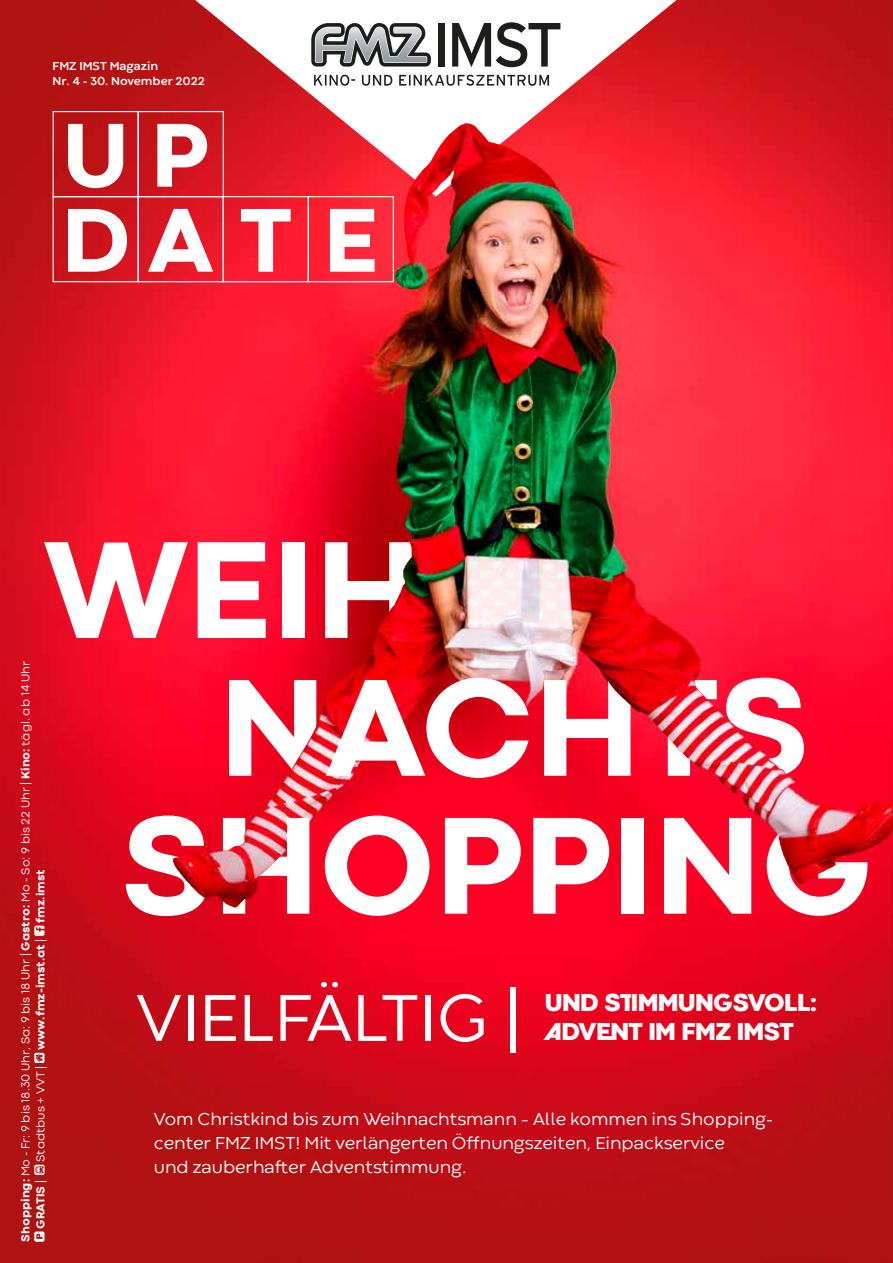
<style>
.page{position:relative;width:893px;height:1263px;background:#fff}
.page>*{position:absolute;margin:0;border:0;box-sizing:border-box;transform-origin:0 0}
.t1{font:800 144.15px "Codec Cold";letter-spacing:-.01em;color:#fff}
.t2{font:94.5px/85.1px "Codec Cold Logo";color:#fff}
.t3{font:69px "Codec Warm News";color:#fff}
.t4{font:700 25.65px/29.1px "Codec Cold Logo";color:#fff}
.t5{font:18px/24px "Codec Warm News";color:#fff}
.t6{font:12px "Codec Cold News";color:#fff}
.t7{font:700 12px/15px "Codec Warm";color:#fff}
.t8{font:800 12px "Codec Cold";color:#fff}
.s1{font-family:"Codec Cold";font-weight:800}
.s2{font-weight:400}
.s3{font-family:"Codec Cold"}
</style>
<div class="page">
<img style="left:0;top:0;width:893px;height:1263px">
<svg style="left:195px;top:0;width:481px;height:197px"></svg>
<svg style="left:314px;top:75px;width:235px;height:11px"></svg>
<svg style="left:311px;top:23px;width:120px;height:44px"></svg>
<div style="left:438px;top:23px;width:7px;height:44px;background:#1d1d1b"></div>
<svg style="left:452px;top:22px;width:108px;height:45px"></svg>
<div style="left:53px;top:111px;width:86px;height:86px;border:1px solid #fff"></div>
<div style="left:53px;top:196px;width:86px;height:86px;border:1px solid #fff"></div>
<div style="left:223px;top:196px;width:86px;height:86px;border:1px solid #fff"></div>
<div style="left:138px;top:111px;width:86px;height:86px;border:1px solid #fff"></div>
<div style="left:138px;top:196px;width:86px;height:86px;border:1px solid #fff"></div>
<div style="left:308px;top:196px;width:86px;height:86px;border:1px solid #fff"></div>
<svg style="left:34px;top:1231px;width:11px;height:11px"></svg>
<svg style="left:34px;top:1165px;width:11px;height:10px"></svg>
<svg style="left:34px;top:1053px;width:11px;height:10px"></svg>
<svg style="left:34px;top:926px;width:11px;height:10px"></svg>
<img style="left:405px;top:123px;width:61px;height:82px">
<img style="left:468px;top:356px;width:70px;height:52px">
<img style="left:283px;top:703px;width:39px;height:78px">
<img style="left:185px;top:793px;width:90px;height:61px">
<img style="left:597px;top:364px;width:78px;height:381px">
<p class="t7" style="left:53px;top:59px;width:154px">FMZ IMST Magazin<br>Nr. 4 - 30. November 2022</p>
<h2 class="t2" style="left:63px;top:113px;width:229px">U P<br>D T</h2>
<h2 class="t2" style="left:149px;top:198px;width:229px">A E</h2>
<h1 class="t1" style="left:43px;top:502px;width:441px">WEIH-</h1>
<p class="t6" style="left:19px;top:1242px;width:582px;rotate:-90deg"><span class="s1">Shopping:</span> Mo - Fr: 9 bis 18.30 Uhr, Sa: 9 bis 18 Uhr | <span class="s1">Gastro:</span> Mo - So: 9 bis 22 Uhr | <span class="s1">Kino:</span> tägl. ab 14 Uhr</p>
<p class="t8" style="left:33px;top:923px;width:55px;rotate:-90deg">fmz.imst</p>
<p class="t8" style="left:33px;top:1050px;width:113px;rotate:-90deg">www.fmz-imst.at <span class="s2">|</span></p>
<p class="t6" style="left:34px;top:1162px;width:98px;rotate:-90deg">Stadtbus + VVT <span class="s3">|</span></p>
<p class="t8" style="left:33px;top:1229px;width:50px;rotate:-90deg">GRATIS <span class="s2">|</span></p>
<h1 class="t1" style="left:219px;top:639px;width:593px">NACHTS</h1>
<h1 class="t1" style="left:121px;top:777px;width:755px">SHOPPING</h1>
<h3 class="t3" style="left:136px;top:977px;width:387px">VIELFÄLTIG |</h3>
<h3 class="t4" style="left:545px;top:988px;width:273px">UND STIMMUNGSVOLL:<br>ADVENT IM FMZ IMST</h3>
<p class="t5" style="left:154px;top:1108px;width:620px">Vom Christkind bis zum Weihnachtsmann – Alle kommen ins Shopping&shy;center FMZ IMST! Mit verlängerten Öffnungszeiten, Einpackservice<br>und zauberhafter Adventstimmung.</p>
</div>
